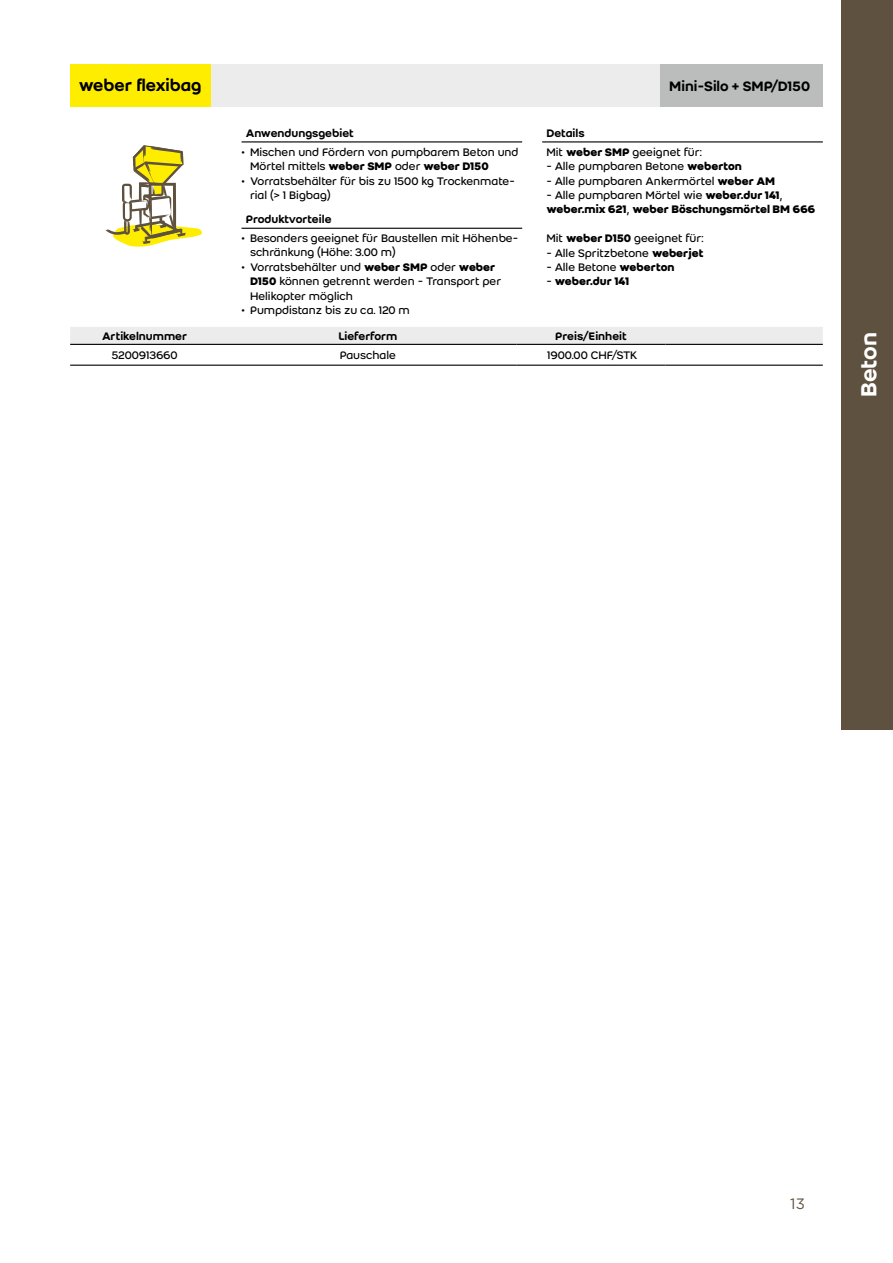
<style>
.page{position:relative;width:893px;height:1263px;background:#fff}
.page>*{position:absolute;margin:0;border:0;box-sizing:border-box;transform-origin:0 0}
.t1{font:500 24px "Weber";color:#fff}
.t2{font:500 18px "Weber";color:#000}
.t3{font:500 15px "Weber";color:#000}
.t4{font:15px "Gotham";color:#5e513f}
.t5{font:12px/14.4px "Weber";color:#000}
.t6{font:700 12px/14.4px "Weber";color:#000}
.t7{font:500 12px "Weber";color:#000}
.s1{font-weight:700}
.s2{font-weight:500}
.s3{font-weight:400}
</style>
<div class="page">
<div style="left:842px;top:0;width:51px;height:729px;background:#5e513f"></div>
<div style="left:70px;top:327px;width:753px;height:17px;background:#ececec"></div>
<hr style="left:70px;top:344px;width:149px;height:1px;background:#000">
<hr style="left:219px;top:344px;width:298px;height:1px;background:#000">
<hr style="left:517px;top:344px;width:148px;height:1px;background:#000">
<hr style="left:70px;top:365px;width:149px;height:1px;background:#000">
<hr style="left:219px;top:365px;width:298px;height:1px;background:#000">
<hr style="left:517px;top:365px;width:148px;height:1px;background:#000">
<hr style="left:665px;top:344px;width:158px;height:1px;background:#000">
<hr style="left:665px;top:365px;width:158px;height:1px;background:#000">
<div style="left:70px;top:65px;width:727px;height:42px;background:#ececec"></div>
<hr style="left:242px;top:141px;width:280px;height:1px;background:#000">
<hr style="left:242px;top:228px;width:280px;height:1px;background:#000">
<hr style="left:542px;top:141px;width:281px;height:1px;background:#000">
<svg style="left:105px;top:145px;width:97px;height:102px"></svg>
<div style="left:661px;top:65px;width:162px;height:42px;background:#bbbdbd"></div>
<div style="left:70px;top:65px;width:141px;height:42px;background:#ffed00"></div>
<h2 class="t2" style="left:79px;top:72px;width:125px">weber flexibag</h2>
<p class="t3" style="left:669px;top:75px;width:142px">Mini-Silo + SMP/D150</p>
<p class="t7" style="left:246px;top:124px;width:110px">Anwendungsgebiet</p>
<p class="t5" style="left:250px;top:145px;width:270px;text-indent:-9px">• Mischen und Fördern von pumpbarem Beton und<br>Mörtel mittels <span class="s1">weber SMP</span> oder <span class="s1">weber D150</span></p>
<p class="t5" style="left:250px;top:173px;width:266px;text-indent:-9px">• Vorratsbehälter für bis zu 1500 kg Trockenmate&shy;rial (&gt; 1 Bigbag)</p>
<p class="t7" style="left:246px;top:211px;width:87px">Produktvorteile</p>
<p class="t5" style="left:250px;top:231px;width:270px;text-indent:-9px">• Besonders geeignet für Baustellen mit Höhenbe&shy;schränkung (Höhe: 3.00 m)</p>
<p class="t5" style="left:250px;top:260px;width:253px;text-indent:-9px">• Vorratsbehälter und <span class="s1">weber SMP</span> oder <span class="s1">weber<br>D150</span> können getrennt werden - Transport per<br>Helikopter möglich</p>
<p class="t5" style="left:242px;top:303px;width:170px">• Pumpdistanz bis zu ca. 120 m</p>
<p class="t5" style="left:546px;top:124px;width:157px;line-height:18.6px"><span class="s2">Details<br></span>Mit <span class="s1">weber SMP</span> geeignet für:</p>
<p class="t5" style="left:546px;top:159px;width:197px">- Alle pumpbaren Betone <span class="s1">weberton</span></p>
<p class="t5" style="left:546px;top:173px;width:230px">- Alle pumpbaren Ankermörtel <span class="s1">weber AM</span></p>
<p class="t6" style="left:546px;top:188px;width:270px"><span class="s3">- Alle pumpbaren Mörtel wie</span> weber.dur 141<span class="s3">, </span>weber.mix 621<span class="s3">,</span> weber Böschungsmörtel BM 666</p>
<p class="t5" style="left:546px;top:231px;width:158px">Mit <span class="s1">weber D150</span> geeignet für:</p>
<p class="t5" style="left:546px;top:245px;width:159px">- Alle Spritzbetone <span class="s1">weberjet</span></p>
<p class="t5" style="left:546px;top:260px;width:130px">- Alle Betone <span class="s1">weberton</span></p>
<p class="t6" style="left:546px;top:274px;width:84px"><span class="s3">-</span> weber.dur 141</p>
<p class="t7" style="left:102px;top:327px;width:87px">Artikelnummer</p>
<p class="t7" style="left:338px;top:327px;width:60px">Lieferform</p>
<p class="t7" style="left:555px;top:327px;width:73px">Preis/Einheit</p>
<p class="t5" style="left:111px;top:348px;width:68px">5200913660</p>
<p class="t5" style="left:340px;top:348px;width:58px">Pauschale</p>
<p class="t5" style="left:547px;top:348px;width:92px">1900.00 CHF/STK</p>
<h1 class="t1" style="left:851px;top:397px;width:67px;rotate:-90deg">Beton</h1>
<p class="t4" style="left:790px;top:1194px;width:16px">13</p>
</div>
